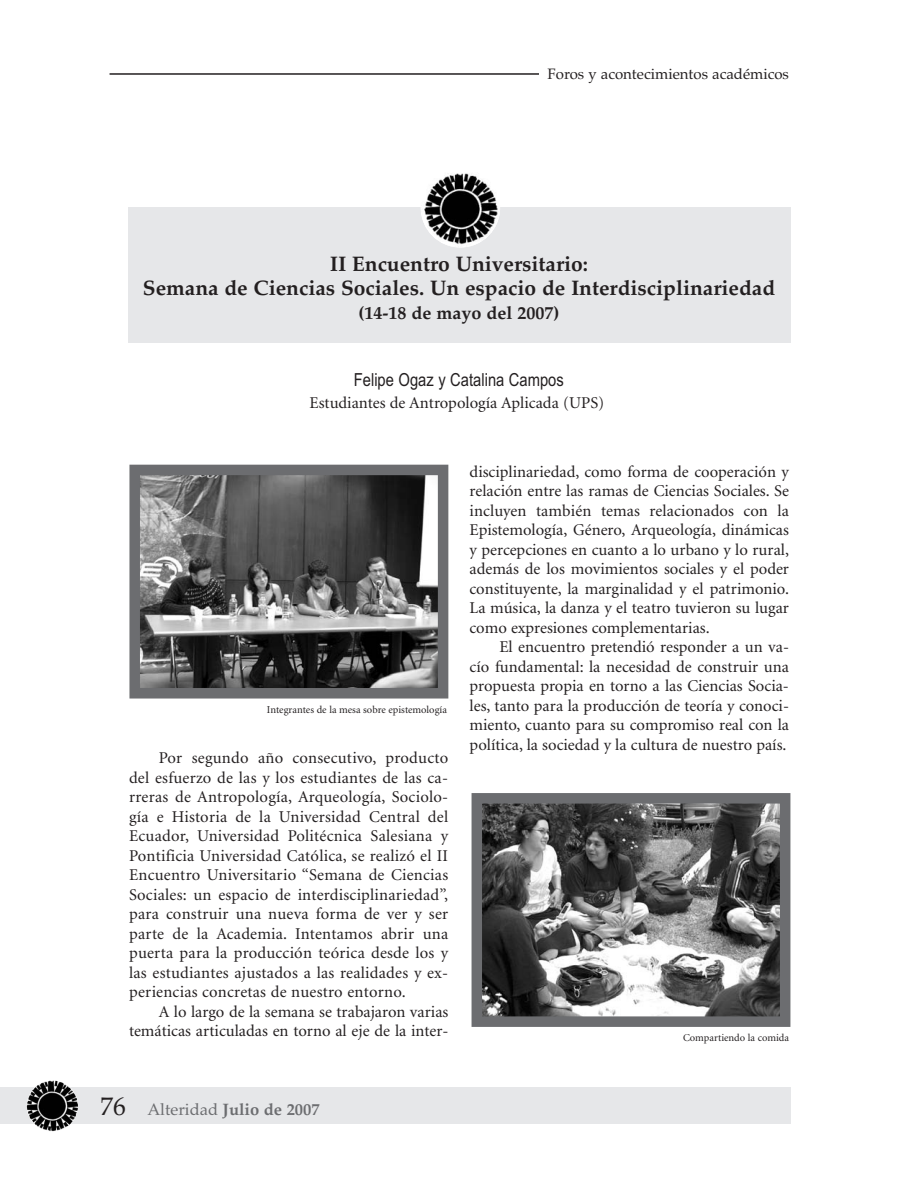
<style>
.page{position:relative;width:918px;height:1188px;background:#fff}
.page>*{position:absolute;margin:0;border:0;box-sizing:border-box;transform-origin:0 0}
.t1{font:25.5px "Palatino";color:#231f20}
.t2{font:700 21px/24px "Palatino";color:#231f20;text-align:center}
.t3{font:18px "Arial Narrow";color:#231f20}
.t4{font:700 18px "Palatino";color:#231f20}
.t5{font:16.5px/19.5px "Minion";color:#231f20;text-align:justify}
.t6{font:700 16.5px "Palatino";color:#6c6d70}
.t7{font:15px "Palatino";color:#231f20}
.t8{font:10.5px "Minion";color:#231f20}
.s1{font-weight:400}
</style>
<div class="page">
<div style="left:0;top:1087px;width:790px;height:37px;background:#e6e7e9"></div>
<hr style="left:110px;top:73px;width:429px;height:2px;background:#231f20">
<img style="left:27px;top:1080px;width:51px;height:52px">
<div style="left:128px;top:207px;width:662px;height:135px;background:#e6e7e9"></div>
<img style="left:421px;top:173px;width:79px;height:74px">
<img style="left:140px;top:476px;width:297px;height:212px">
<div style="left:129px;top:465px;width:319px;height:234px;border:10px solid #6c6d70"></div>
<img style="left:483px;top:804px;width:296px;height:212px">
<div style="left:472px;top:793px;width:318px;height:234px;border:10px solid #6c6d70"></div>
<p class="t7" style="left:548px;top:65px;width:243px">Foros y acontecimientos académicos</p>
<p class="t2" style="left:143px;top:252px;width:634px">II Encuentro Universitario:<br>Semana de Ciencias Sociales. Un espacio de Interdisciplinariedad</p>
<p class="t4" style="left:359px;top:303px;width:202px">(14-18 de mayo del 2007)</p>
<p class="t3" style="left:354px;top:370px;width:212px">Felipe Ogaz y Catalina Campos</p>
<p class="t5" style="left:310px;top:394px;width:296px">Estudiantes de Antropología Aplicada (UPS)</p>
<p class="t8" style="left:267px;top:706px;width:181px">Integrantes de la mesa sobre epistemología</p>
<p class="t5" style="left:129px;top:749px;width:321px;text-indent:30px">Por segundo año consecutivo, producto del esfuerzo de las y los estudiantes de las ca&shy;rreras de Antropología, Arqueología, Sociolo&shy;gía e Historia de la Universidad Central del Ecuador, Universidad Politécnica Salesiana y Pontificia Universidad Católica, se realizó el II Encuentro Universitario “Semana de Ciencias Sociales: un espacio de interdisciplinariedad”, para construir una nueva forma de ver y ser parte de la Academia. Intentamos abrir una puerta para la producción teórica desde los y las estudiantes ajustados a las realidades y ex&shy;periencias concretas de nuestro entorno.</p>
<p class="t5" style="left:129px;top:1003px;width:321px;text-align:right">A lo largo de la semana se trabajaron varias temáticas articuladas en torno al eje de la inter-</p>
<p class="t5" style="left:470px;top:463px;width:321px">disciplinariedad, como forma de cooperación y relación entre las ramas de Ciencias Sociales. Se incluyen también temas relacionados con la Epistemología, Género, Arqueología, dinámicas y percepciones en cuanto a lo urbano y lo rural, además de los movimientos sociales y el poder constituyente, la marginalidad y el patrimonio.<br>La música, la danza y el teatro tuvieron su lugar como expresiones complementarias.</p>
<p class="t5" style="left:470px;top:638px;width:321px;text-indent:30px">El encuentro pretendió responder a un va&shy;cío fundamental: la necesidad de construir una propuesta propia en torno a las Ciencias Socia&shy;les, tanto para la producción de teoría y conoci&shy;miento, cuanto para su compromiso real con la política, la sociedad y la cultura de nuestro país.</p>
<p class="t8" style="left:683px;top:1034px;width:107px">Compartiendo la comida</p>
<h1 class="t1" style="left:101px;top:1092px;width:27px">76</h1>
<p class="t6" style="left:147px;top:1100px;width:174px"><span class="s1">Alteridad</span> Julio de 2007</p>
</div>
